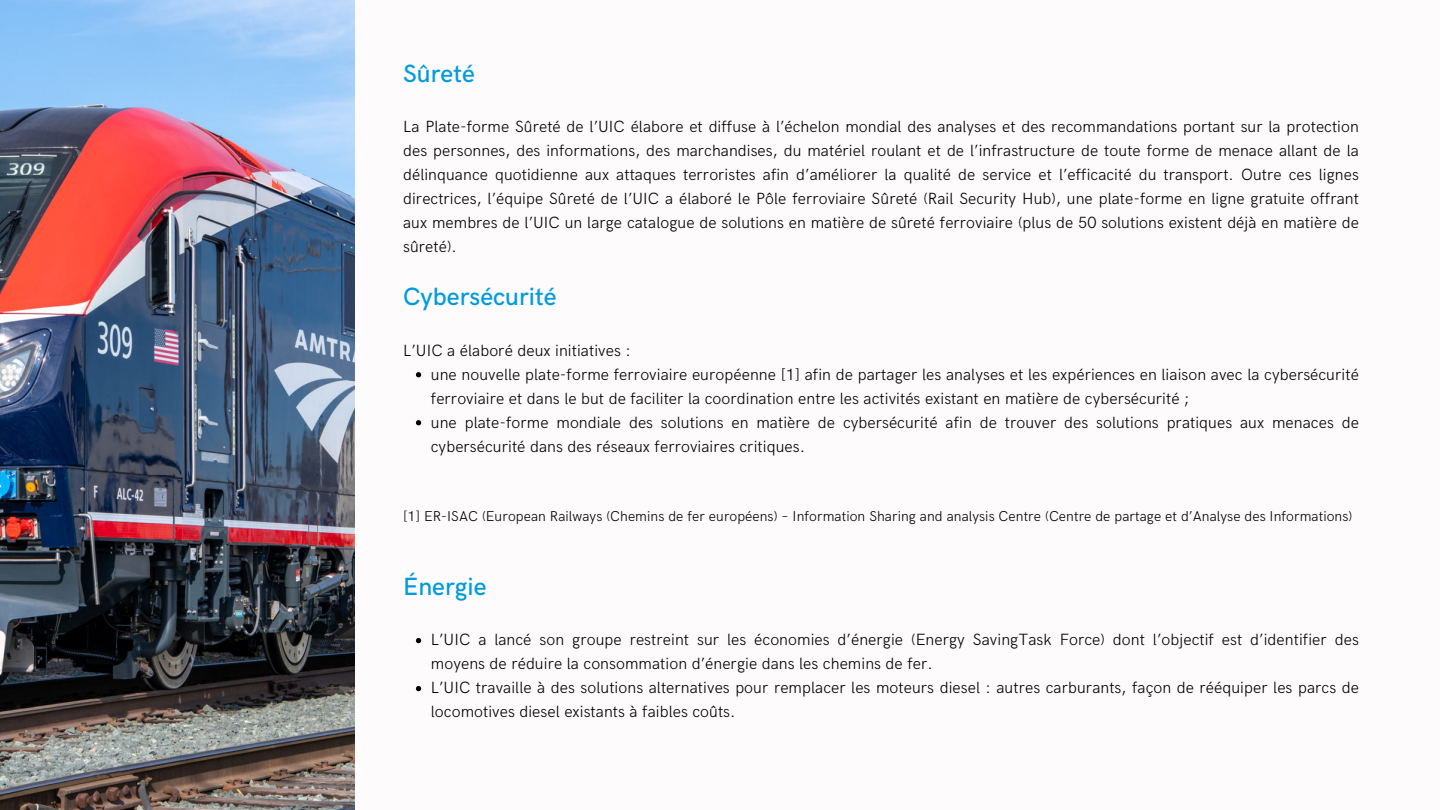
<style>
.page{position:relative;width:1440px;height:810px;background:#fdfbfb}
.page>*{position:absolute;margin:0;border:0;box-sizing:border-box;transform-origin:0 0}
.t1{font:500 25px "HK Grotesk";color:#009bdf}
.t2{font:300 16.3px/24px "HK Grotesk";letter-spacing:.005em;color:#000}
.t3{font:300 16.2px/24px "HK Grotesk";letter-spacing:.005em;color:#000;text-align:justify}
.t4{font:300 14.3px "HK Grotesk";letter-spacing:.005em;color:#000}
</style>
<div class="page">
<img style="left:0;top:0;width:355px;height:810px">
<svg style="left:416px;top:372px;width:5px;height:5px"></svg>
<svg style="left:416px;top:420px;width:5px;height:5px"></svg>
<svg style="left:416px;top:638px;width:5px;height:5px"></svg>
<svg style="left:416px;top:686px;width:5px;height:5px"></svg>
<p class="t1" style="left:403px;top:59px;width:73px">Sûreté</p>
<p class="t3" style="left:403px;top:115px;width:957px">La Plate-forme Sûreté de l’UIC élabore et diffuse à l’échelon mondial des analyses et des recommandations portant sur la protection des personnes, des informations, des marchandises, du matériel roulant et de l’infrastructure de toute forme de menace allant de la délinquance quotidienne aux attaques terroristes afin d’améliorer la qualité de service et l’efficacité du transport. Outre ces lignes directrices, l’équipe Sûreté de l’UIC a élaboré le Pôle ferroviaire Sûreté (Rail Security Hub), une plate-forme en ligne gratuite offrant aux membres de l’UIC un large catalogue de solutions en matière de sûreté ferroviaire (plus de 50 solutions existent déjà en matière de sûreté).</p>
<p class="t1" style="left:403px;top:283px;width:155px">Cybersécurité</p>
<p class="t2" style="left:403px;top:339px;width:229px">L’UIC a élaboré deux initiatives :</p>
<p class="t2" style="left:431px;top:363px;width:930px">une nouvelle plate-forme ferroviaire européenne [1] afin de partager les analyses et les expériences en liaison avec la cybersécurité ferroviaire et dans le but de faciliter la coordination entre les activités existant en matière de cybersécurité ;</p>
<p class="t2" style="left:431px;top:411px;width:930px">une plate-forme mondiale des solutions en matière de cybersécurité afin de trouver des solutions pratiques aux menaces de cybersécurité dans des réseaux ferroviaires critiques.</p>
<p class="t4" style="left:403px;top:509px;width:951px">[1] ER-ISAC (European Railways (Chemins de fer européens) – Information Sharing and analysis Centre (Centre de partage et d’Analyse des Informations)</p>
<p class="t1" style="left:403px;top:572px;width:85px">Énergie</p>
<p class="t2" style="left:431px;top:629px;width:930px">L’UIC a lancé son groupe restreint sur les économies d’énergie (Energy SavingTask Force) dont l’objectif est d’identifier des moyens de réduire la consommation d’énergie dans les chemins de fer.</p>
<p class="t2" style="left:431px;top:677px;width:930px">L’UIC travaille à des solutions alternatives pour remplacer les moteurs diesel : autres carburants, façon de rééquiper les parcs de locomotives diesel existants à faibles coûts.</p>
</div>
